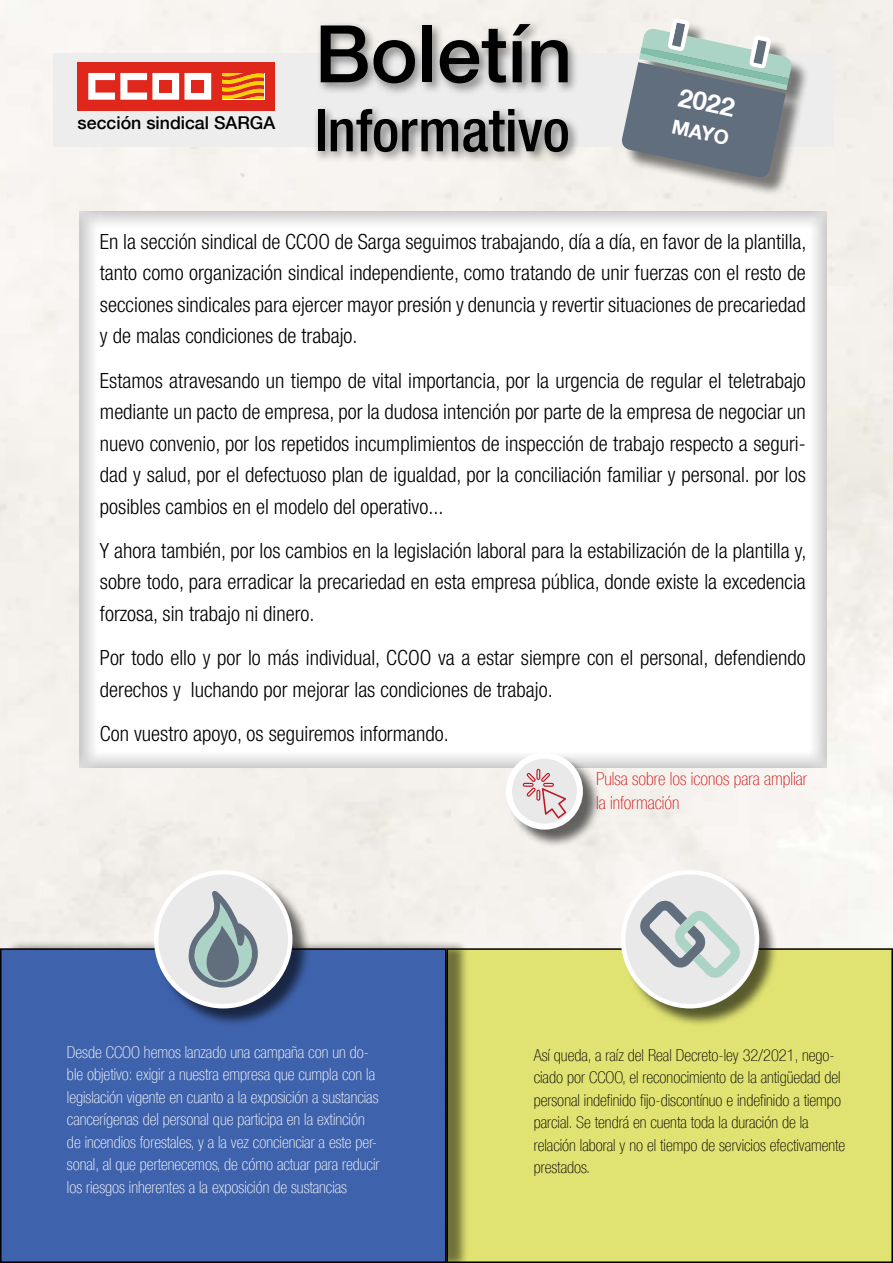
<style>
.page{position:relative;width:893px;height:1263px;background:#fff}
.page>*{position:absolute;margin:0;border:0;box-sizing:border-box;transform-origin:0 0}
.t1{font:500 79.5px "Helvetica Neue LT Com";color:#000}
.t2{font:500 condensed 58.5px "Helvetica Neue LT Com";color:#000}
.t3{font:700 25.5px "Helvetica Neue LT Com";color:#fff}
.t4{font:300 condensed 21px/31.5px "Helvetica Neue LT Com";color:#000;text-align:justify}
.t5{font:700 19.5px "Helvetica Neue LT Com";color:#fff}
.t6{font:100 condensed 18px/24px "Helvetica Neue LT Com";color:#cd1719}
.t7{font:500 17.7px "Helvetica Neue LT Com";color:#000}
.t8{font:100 condensed 16.5px/22.5px "Helvetica Neue LT Com";color:#fff}
.t9{font:100 condensed 16.5px/22.5px "Helvetica Neue LT Com";color:#000}
</style>
<div class="page">
<div style="left:66px;top:201px;width:774px;height:567px;background:#000;opacity:.75"></div>
<div style="left:509px;top:755px;width:93px;height:93px;background:#000;opacity:.6"></div>
<svg style="left:509px;top:756px;width:71px;height:71px;fill:#e9e9e9"></svg>
<div style="left:506px;top:753px;width:77px;height:77px;border:6px solid #fff;border-radius:50%"></div>
<hr style="left:523px;top:783px;width:11px;height:4px;background:#be1622;border-radius:2px">
<svg style="left:524px;top:770px;width:42px;height:49px;background:#e2c7c9"></svg>
<div style="left:447px;top:949px;width:445px;height:313px;background:#e0e371"></div>
<div style="left:446px;top:948px;width:447px;height:315px;border:2px solid #000"></div>
<div style="left:53px;top:53px;width:780px;height:94px;background:#ededed"></div>
<div style="left:78px;top:62px;width:197px;height:48px;background:#df271c"></div>
<svg style="left:88px;top:73px;width:123px;height:27px"></svg>
<svg style="left:222px;top:73px;width:43px;height:27px"></svg>
<svg style="left:223px;top:74px;width:41px;height:25px"></svg>
<div style="left:160px;top:80px;width:12px;height:13px;background:#df271c"></div>
<div style="left:192px;top:80px;width:12px;height:13px;background:#df271c"></div>
<div style="left:317px;top:20px;width:263px;height:75px;background:#000;opacity:.45"></div>
<div style="left:314px;top:105px;width:265px;height:57px;background:#000;opacity:.5"></div>
<div style="left:624px;top:20px;width:186px;height:176px;background:#000;opacity:.5"></div>
<svg style="left:622px;top:18px;width:170px;height:160px;background:#919ea2"></svg>
<div style="left:7px;top:940px;width:462px;height:323px;background:#000;opacity:.5"></div>
<div style="left:1px;top:949px;width:445px;height:313px;background:#3f62ac"></div>
<div style="left:0;top:948px;width:446px;height:315px;border:2px solid #000"></div>
<div style="left:157px;top:872px;width:154px;height:155px;background:#000;opacity:.6"></div>
<div style="left:156px;top:872px;width:134px;height:134px;background:#e9e9e9;border-radius:50%"></div>
<div style="left:154px;top:870px;width:138px;height:138px;border:4px solid #fff;border-radius:50%"></div>
<svg style="left:189px;top:891px;width:69px;height:96px"></svg>
<div style="left:624px;top:872px;width:154px;height:155px;background:#000;opacity:.6"></div>
<div style="left:623px;top:872px;width:134px;height:134px;background:#e9e9e9;border-radius:50%"></div>
<div style="left:621px;top:870px;width:138px;height:138px;border:4px solid #fff;border-radius:50%"></div>
<svg style="left:640px;top:901px;width:100px;height:77px"></svg>
<p class="t7" style="left:78px;top:112px;width:199px">sección sindical SARGA</p>
<h1 class="t1" style="left:315px;top:6px;width:259px">Boletín</h1>
<h2 class="t2" style="left:315px;top:96px;width:257px">Informativo</h2>
<p class="t3" style="left:682px;top:81px;width:58px;rotate:12deg">2022</p>
<p class="t5" style="left:675px;top:114px;width:59px;rotate:12deg">MAYO</p>
<p class="t4" style="left:100px;top:226px;width:708px">En la sección sindical de CCOO de Sarga seguimos trabajando, día a día, en favor de la plantilla, tanto como organización sindical independiente, como tratando de unir fuerzas con el resto de secciones sindicales para ejercer mayor presión y denuncia y revertir situaciones de precariedad y de malas condiciones de trabajo.</p>
<p class="t4" style="left:100px;top:364px;width:707px">Estamos atravesando un tiempo de vital importancia, por la urgencia de regular el teletrabajo mediante un pacto de empresa, por la dudosa intención por parte de la empresa de negociar un nuevo convenio, por los repetidos incumplimientos de inspección de trabajo respecto a seguri&shy;dad y salud, por el defectuoso plan de igualdad, por la conciliación familiar y personal. por los posibles cambios en el modelo del operativo...</p>
<p class="t4" style="left:100px;top:535px;width:708px">Y ahora también, por los cambios en la legislación laboral para la estabilización de la plantilla y, sobre todo, para erradicar la precariedad en esta empresa pública, donde existe la excedencia forzosa, sin trabajo ni dinero.</p>
<p class="t4" style="left:100px;top:642px;width:707px">Por todo ello y por lo más individual, CCOO va a estar siempre con el personal, defendiendo derechos y luchando por mejorar las condiciones de trabajo.</p>
<p class="t4" style="left:100px;top:718px;width:350px">Con vuestro apoyo, os seguiremos informando.</p>
<p class="t6" style="left:596px;top:766px;width:212px">Pulsa sobre los iconos para ampliar la información</p>
<p class="t8" style="left:67px;top:1041px;width:314px">Desde CCOO hemos lanzado una campaña con un do&shy;ble objetivo: exigir a nuestra empresa que cumpla con la legislación vigente en cuanto a la exposición a sustancias cancerígenas del personal que participa en la extinción de incendios forestales, y a la vez concienciar a este per&shy;sonal, al que pertenecemos, de cómo actuar para reducir los riesgos inherentes a la exposición de sustancias</p>
<p class="t9" style="left:534px;top:1043px;width:313px">Así queda, a raíz del Real Decreto-ley 32/2021, nego&shy;ciado por CCOO, el reconocimiento de la antigüedad del personal indefinido fijo-discontínuo e indefinido a tiempo parcial. Se tendrá en cuenta toda la duración de la relación laboral y no el tiempo de servicios efectivamente prestados.</p>
</div>
